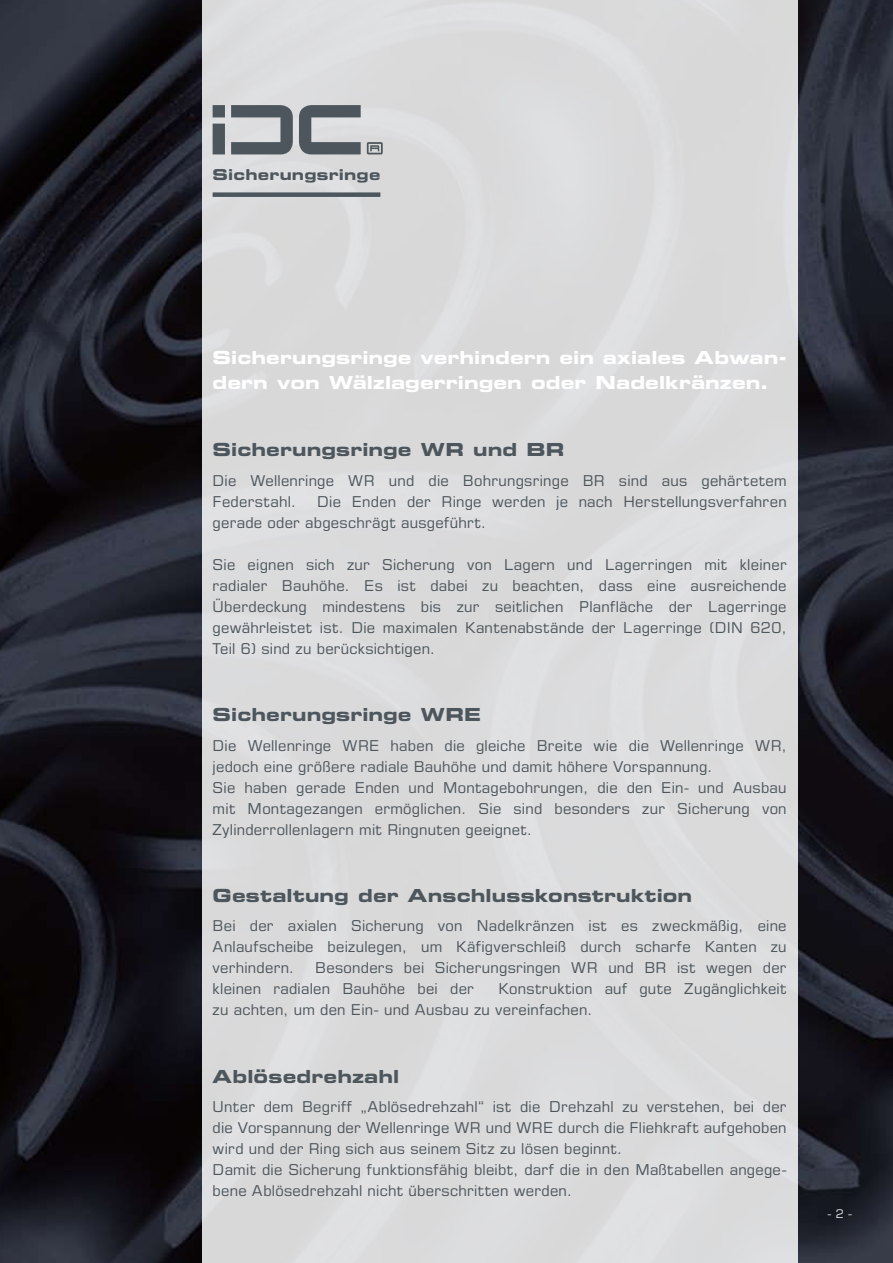
<style>
.page{position:relative;width:893px;height:1263px;background:#fff}
.page>*{position:absolute;margin:0;border:0;box-sizing:border-box;transform-origin:0 0}
.t1{font:18px "Eurostile LT Std Bold Ex 2";letter-spacing:.01em;color:#4c565c}
.t2{font:18px/25.2px "Eurostile LT Std Bold Ex 2";letter-spacing:.01em;color:#fff}
.t3{font:15px/21px "Eurostile LT Std";letter-spacing:.015em;color:#4c565c}
.t4{font:15px "Eurostile LT Std Bold Ex 2";letter-spacing:.015em;color:#4c565c}
.t5{font:12px "Eurostile LT Std";color:#dadfe2}
</style>
<div class="page">
<img style="left:0;top:0;width:893px;height:1263px">
<div style="left:202px;top:0;width:595px;height:1263px;background:#dadadb"></div>
<div style="left:213px;top:192px;width:167px;height:5px;background:#4c565c"></div>
<svg style="left:213px;top:105px;width:170px;height:49px"></svg>
<p class="t4" style="left:213px;top:164px;width:169px">Sicherungsringe</p>
<p class="t2" style="left:213px;top:345px;width:576px">Sicherungsringe verhindern ein axiales Abwan&shy;dern von Wälzlagerringen oder Nadelkränzen.</p>
<p class="t1" style="left:213px;top:437px;width:353px">Sicherungsringe WR und BR</p>
<p class="t3" style="left:213px;top:470px;width:576px">Die Wellenringe WR und die Bohrungsringe BR sind aus gehärtetem<br>Federstahl.</p>
<p class="t3" style="left:213px;top:491px;width:576px;text-indent:105px">Die Enden der Ringe werden je nach Herstellungsverfahren gerade oder abgeschrägt ausgeführt.</p>
<p class="t3" style="left:213px;top:554px;width:576px;text-align:justify">Sie eignen sich zur Sicherung von Lagern und Lagerringen mit kleiner radialer Bauhöhe. Es ist dabei zu beachten, dass eine ausreichende Überdeckung mindestens bis zur seitlichen Planfläche der Lagerringe gewährleistet ist. Die maximalen Kantenabstände der Lagerringe (DIN 620, Teil 6) sind zu berücksichtigen.</p>
<p class="t1" style="left:213px;top:702px;width:270px">Sicherungsringe WRE</p>
<p class="t3" style="left:213px;top:735px;width:576px">Die Wellenringe WRE haben die gleiche Breite wie die Wellenringe WR, jedoch eine größere radiale Bauhöhe und damit höhere Vorspannung.<br>Sie haben gerade Enden und Montagebohrungen, die den Ein- und Ausbau mit Montagezangen ermöglichen. Sie sind besonders zur Sicherung von Zylinderrollenlagern mit Ringnuten geeignet.</p>
<p class="t1" style="left:213px;top:882px;width:481px">Gestaltung der Anschlusskonstruktion</p>
<p class="t3" style="left:213px;top:915px;width:575px;text-align:justify">Bei der axialen Sicherung von Nadelkränzen ist es zweckmäßig, eine Anlaufscheibe beizulegen, um Käfigverschleiß durch scharfe Kanten zu verhindern.</p>
<p class="t3" style="left:213px;top:957px;width:575px;text-indent:103px">Besonders bei Sicherungsringen WR und BR ist wegen der kleinen radialen Bauhöhe bei der</p>
<p class="t3" style="left:213px;top:978px;width:575px;text-indent:286px">Konstruktion auf gute Zugänglichkeit zu achten, um den Ein- und Ausbau zu vereinfachen.</p>
<p class="t1" style="left:213px;top:1063px;width:188px">Ablösedrehzahl</p>
<p class="t3" style="left:213px;top:1096px;width:576px">Unter dem Begriff „Ablösedrehzahl“ ist die Drehzahl zu verstehen, bei der die Vorspannung der Wellenringe WR und WRE durch die Fliehkraft aufgehoben wird und der Ring sich aus seinem Sitz zu lösen beginnt.<br>Damit die Sicherung funktionsfähig bleibt, darf die in den Maßtabellen angege&shy;bene Ablösedrehzahl nicht überschritten werden.</p>
<p class="t5" style="left:828px;top:1206px;width:26px">- 2 -</p>
</div>
